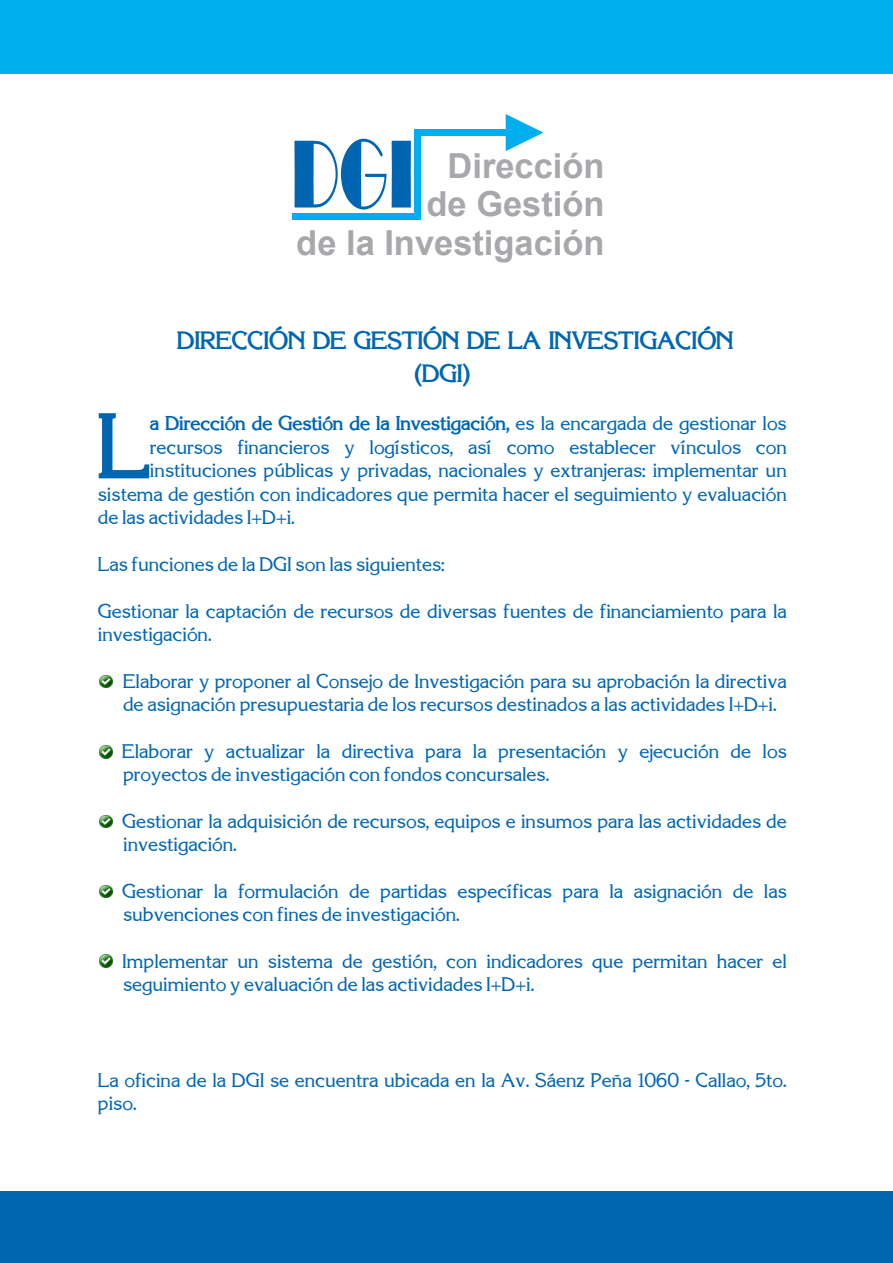
<style>
.page{position:relative;width:893px;height:1263px;background:#fff}
.page>*{position:absolute;margin:0;border:0;box-sizing:border-box;transform-origin:0 0}
.t1{font:100.2px "Broadway";color:#0066b2;scale:.64 1}
.t2{font:700 81.45px "Keira";color:#0066b2}
.t3{font:700 34.5px/38.5px "Arial";color:#a6a8ab;text-align:right}
.t4{font:700 22.5px "Keira";color:#0066b2}
.t5{font:18px/23.4px "Keira Normal";color:#0066b2}
.t6{font:700 18px "Keira";color:#0066b2}
.s1{font-family:"Keira Normal";font-weight:400}
</style>
<div class="page">
<div style="left:292px;top:214px;width:128px;height:6px;background:#00adee"></div>
<div style="left:415px;top:129px;width:6px;height:91px;background:#00adee"></div>
<div style="left:415px;top:129px;width:91px;height:6px;background:#00adee"></div>
<svg style="left:506px;top:114px;width:37px;height:37px"></svg>
<svg style="left:100px;top:675px;width:13px;height:13px"></svg>
<svg style="left:100px;top:745px;width:13px;height:13px"></svg>
<svg style="left:100px;top:815px;width:13px;height:13px"></svg>
<svg style="left:100px;top:885px;width:13px;height:13px"></svg>
<svg style="left:100px;top:954px;width:13px;height:13px"></svg>
<div style="left:0;top:0;width:893px;height:73px;background:#00adee"></div>
<div style="left:0;top:1192px;width:893px;height:71px;background:#0066b2"></div>
<h1 class="t1" style="left:291px;top:116px;width:195px">DGI</h1>
<h3 class="t3" style="left:296px;top:147px;width:310px">Dirección<br>de Gestión<br>de la Investigación</h3>
<p class="t4" style="left:177px;top:326px;width:558px">DIRECCIÓN DE GESTIÓN DE LA INVESTIGACIÓN</p>
<p class="t4" style="left:415px;top:359px;width:57px">(DGI)</p>
<h2 class="t2" style="left:98px;top:394px;width:54px">L</h2>
<p class="t6" style="left:150px;top:412px;width:638px">a Dirección de Gestión de la Investigación, <span class="s1">es la encargada de gestionar los</span></p>
<p class="t5" style="left:150px;top:436px;width:638px">recursos financieros y logísticos, así como establecer vínculos con</p>
<p class="t5" style="left:150px;top:459px;width:638px">instituciones públicas y privadas, nacionales y extranjeras: implementar un</p>
<p class="t5" style="left:98px;top:482px;width:690px">sistema de gestión con indicadores que permita hacer el seguimiento y evaluación</p>
<p class="t5" style="left:98px;top:506px;width:199px">de las actividades I+D+i.</p>
<p class="t5" style="left:98px;top:552px;width:348px">Las funciones de la DGI son las siguientes:</p>
<p class="t5" style="left:98px;top:599px;width:690px">Gestionar la captación de recursos de diversas fuentes de financiamiento para la investigación.</p>
<p class="t5" style="left:123px;top:669px;width:665px">Elaborar y proponer al Consejo de Investigación para su aprobación la directiva de asignación presupuestaria de los recursos destinados a las actividades I+D+i.</p>
<p class="t5" style="left:122px;top:739px;width:666px">Elaborar y actualizar la directiva para la presentación y ejecución de los proyectos de investigación con fondos concursales.</p>
<p class="t5" style="left:122px;top:809px;width:666px">Gestionar la adquisición de recursos, equipos e insumos para las actividades de investigación.</p>
<p class="t5" style="left:122px;top:879px;width:666px">Gestionar la formulación de partidas específicas para la asignación de las subvenciones con fines de investigación.</p>
<p class="t5" style="left:122px;top:949px;width:666px">Implementar un sistema de gestión, con indicadores que permitan hacer el seguimiento y evaluación de las actividades I+D+i.</p>
<p class="t5" style="left:98px;top:1068px;width:690px">La oficina de la DGI se encuentra ubicada en la Av. Sáenz Peña 1060 - Callao, 5to. piso.</p>
</div>
